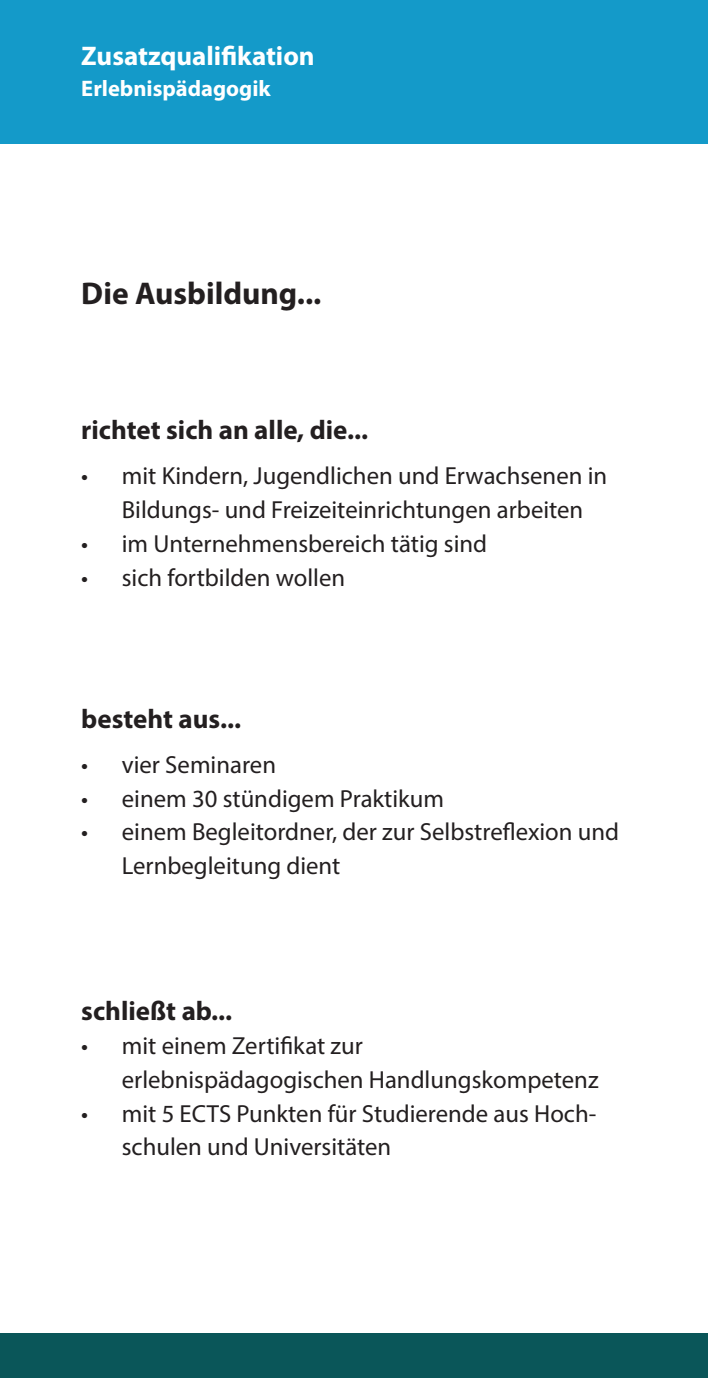
<style>
.page{position:relative;width:708px;height:1378px;background:#fff}
.page>*{position:absolute;margin:0;border:0;box-sizing:border-box;transform-origin:0 0}
.t1{font:700 31.5px "Myriad Pro";color:#231f20}
.t2{font:700 27px "Myriad Pro";color:#231f20}
.t3{font:700 27px "Myriad Pro";color:#fff}
.t4{font:24.75px/33.8px "Myriad Pro";color:#231f20}
.t5{font:700 22.5px "Myriad Pro";color:#fff}
</style>
<div class="page">
<div style="left:0;top:0;width:708px;height:143px;background:#149ac9"></div>
<div style="left:0;top:1333px;width:708px;height:45px;background:#0a5659"></div>
<p class="t3" style="left:81px;top:38px;width:235px">Zusatzqualifikation</p>
<p class="t5" style="left:81px;top:74px;width:191px">Erlebnispädagogik</p>
<p class="t1" style="left:81px;top:273px;width:242px">Die Ausbildung...</p>
<p class="t2" style="left:81px;top:412px;width:288px">richtet sich an alle, die...</p>
<p class="t4" style="left:122px;top:459px;width:487px;text-indent:-40px">• mit Kindern, Jugendlichen und Erwachsenen in<br>Bildungs- und Freizeiteinrichtungen arbeiten</p>
<p class="t4" style="left:81px;top:526px;width:407px">• im Unternehmensbereich tätig sind</p>
<p class="t4" style="left:81px;top:560px;width:265px">• sich fortbilden wollen</p>
<p class="t2" style="left:81px;top:701px;width:161px">besteht aus...</p>
<p class="t4" style="left:81px;top:747px;width:196px">• vier Seminaren</p>
<p class="t4" style="left:81px;top:781px;width:364px">• einem 30 stündigem Praktikum</p>
<p class="t4" style="left:122px;top:815px;width:499px;text-indent:-40px">• einem Begleitordner, der zur Selbstreflexion und<br>Lernbegleitung dient</p>
<p class="t2" style="left:81px;top:993px;width:152px">schließt ab...</p>
<p class="t4" style="left:122px;top:1028px;width:478px;text-indent:-40px">• mit einem Zertifikat zur erlebnispädagogischen Handlungskompetenz</p>
<p class="t4" style="left:122px;top:1096px;width:476px;text-indent:-40px">• mit 5 ECTS Punkten für Studierende aus Hoch&shy;schulen und Universitäten</p>
</div>
